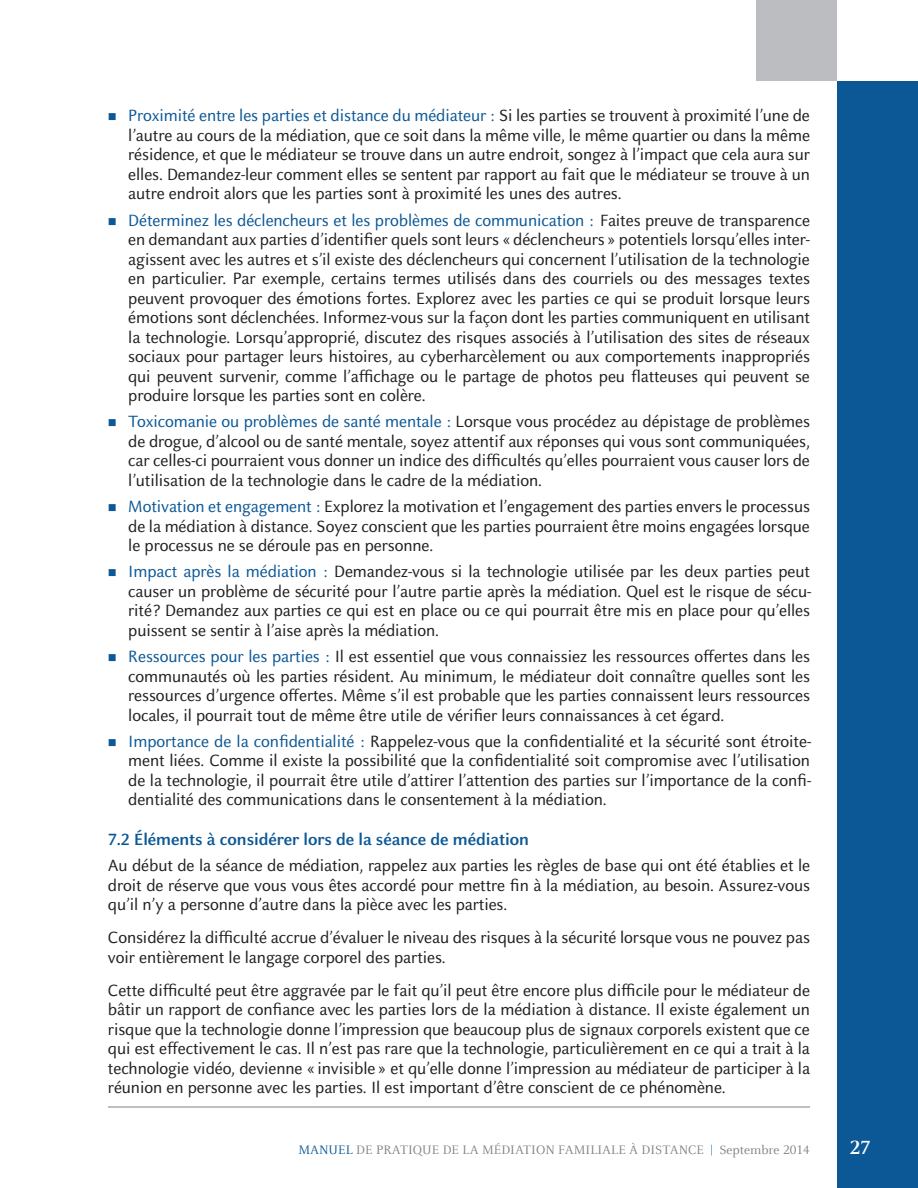
<style>
.page{position:relative;width:918px;height:1188px;background:#fff}
.page>*{position:absolute;margin:0;border:0;box-sizing:border-box;transform-origin:0 0}
.t1{font:700 21px "Barreau";color:#fff}
.t2{font:18px/19.5px "Barreau Sans";letter-spacing:-.005em;color:#231f20;text-align:justify}
.t3{font:700 18px "Barreau Sans";letter-spacing:-.005em;color:#0c5896}
.t4{font:13.5px "Barreau";color:#808180}
.s1{color:#0c5896}
</style>
<div class="page">
<div style="left:837px;top:81px;width:81px;height:1107px;background:#0c5896"></div>
<div style="left:756px;top:0;width:81px;height:81px;background:#bcbdc0"></div>
<hr style="left:108px;top:1107px;width:702px;height:1px;background:#808180">
<p class="t2" style="left:128px;top:106px;width:683px"><span class="s1">Proximité entre les parties et distance du médiateur :</span> Si les parties se trouvent à proximité l’une de l’autre au cours de la médiation, que ce soit dans la même ville, le même quartier ou dans la même résidence, et que le médiateur se trouve dans un autre endroit, songez à l’impact que cela aura sur elles. Demandez-leur comment elles se sentent par rapport au fait que le médiateur se trouve à un autre endroit alors que les parties sont à proximité les unes des autres.</p>
<p class="t2" style="left:128px;top:210px;width:683px"><span class="s1">Déterminez les déclencheurs et les problèmes de communication :</span> Faites preuve de transparence en demandant aux parties d’identifier quels sont leurs «déclencheurs» potentiels lorsqu’elles inter&shy;agissent avec les autres et s’il existe des déclencheurs qui concernent l’utilisation de la technologie en particulier. Par exemple, certains termes utilisés dans des courriels ou des messages textes peuvent provoquer des émotions fortes. Explorez avec les parties ce qui se produit lorsque leurs émotions sont déclenchées. Informez-vous sur la façon dont les parties communiquent en utilisant la technologie. Lorsqu’approprié, discutez des risques associés à l’utilisation des sites de réseaux sociaux pour partager leurs histoires, au cyberharcèlement ou aux comportements inappropriés qui peuvent survenir, comme l’affichage ou le partage de photos peu flatteuses qui peuvent se produire lorsque les parties sont en colère.</p>
<p class="t2" style="left:128px;top:412px;width:683px"><span class="s1">Toxicomanie ou problèmes de santé mentale :</span> Lorsque vous procédez au dépistage de problèmes de drogue, d’alcool ou de santé mentale, soyez attentif aux réponses qui vous sont communiquées, car celles-ci pourraient vous donner un indice des difficultés qu’elles pourraient vous causer lors de l’utilisation de la technologie dans le cadre de la médiation.</p>
<p class="t2" style="left:128px;top:497px;width:683px"><span class="s1">Motivation et engagement :</span> Explorez la motivation et l’engagement des parties envers le processus de la médiation à distance. Soyez conscient que les parties pourraient être moins engagées lorsque le processus ne se déroule pas en personne.</p>
<p class="t2" style="left:128px;top:562px;width:684px"><span class="s1">Impact après la médiation :</span> Demandez-vous si la technologie utilisée par les deux parties peut causer un problème de sécurité pour l’autre partie après la médiation. Quel est le risque de sécu&shy;rité? Demandez aux parties ce qui est en place ou ce qui pourrait être mis en place pour qu’elles puissent se sentir à l’aise après la médiation.</p>
<p class="t2" style="left:128px;top:647px;width:683px"><span class="s1">Ressources pour les parties :</span> Il est essentiel que vous connaissiez les ressources offertes dans les communautés où les parties résident. Au minimum, le médiateur doit connaître quelles sont les ressources d’urgence offertes. Même s’il est probable que les parties connaissent leurs ressources locales, il pourrait tout de même être utile de vérifier leurs connaissances à cet égard.</p>
<p class="t2" style="left:128px;top:732px;width:684px"><span class="s1">Importance de la confidentialité :</span> Rappelez-vous que la confidentialité et la sécurité sont étroite&shy;ment liées. Comme il existe la possibilité que la confidentialité soit compromise avec l’utilisation de la technologie, il pourrait être utile d’attirer l’attention des parties sur l’importance de la confi&shy;dentialité des communications dans le consentement à la médiation.</p>
<p class="t3" style="left:108px;top:829px;width:422px">7.2 Éléments à considérer lors de la séance de médiation</p>
<p class="t2" style="left:108px;top:856px;width:704px">Au début de la séance de médiation, rappelez aux parties les règles de base qui ont été établies et le droit de réserve que vous vous êtes accordé pour mettre fin à la médiation, au besoin. Assurez-vous qu’il n’y a personne d’autre dans la pièce avec les parties.</p>
<p class="t2" style="left:108px;top:928px;width:704px">Considérez la difficulté accrue d’évaluer le niveau des risques à la sécurité lorsque vous ne pouvez pas voir entièrement le langage corporel des parties.</p>
<p class="t2" style="left:108px;top:981px;width:704px">Cette difficulté peut être aggravée par le fait qu’il peut être encore plus difficile pour le médiateur de bâtir un rapport de confiance avec les parties lors de la médiation à distance. Il existe également un risque que la technologie donne l’impression que beaucoup plus de signaux corporels existent que ce qui est effectivement le cas. Il n’est pas rare que la technologie, particulièrement en ce qui a trait à la technologie vidéo, devienne «invisible» et qu’elle donne l’impression au médiateur de participer à la réunion en personne avec les parties. Il est important d’être conscient de ce phénomène.</p>
<p class="t4" style="left:298px;top:1143px;width:513px"><span class="s1">MANUEL</span> DE PRATIQUE DE LA MÉDIATION FAMILIALE À DISTANCE <span class="s1">|</span> Septembre 2014</p>
<p class="t1" style="left:850px;top:1136px;width:22px">27</p>
</div>
